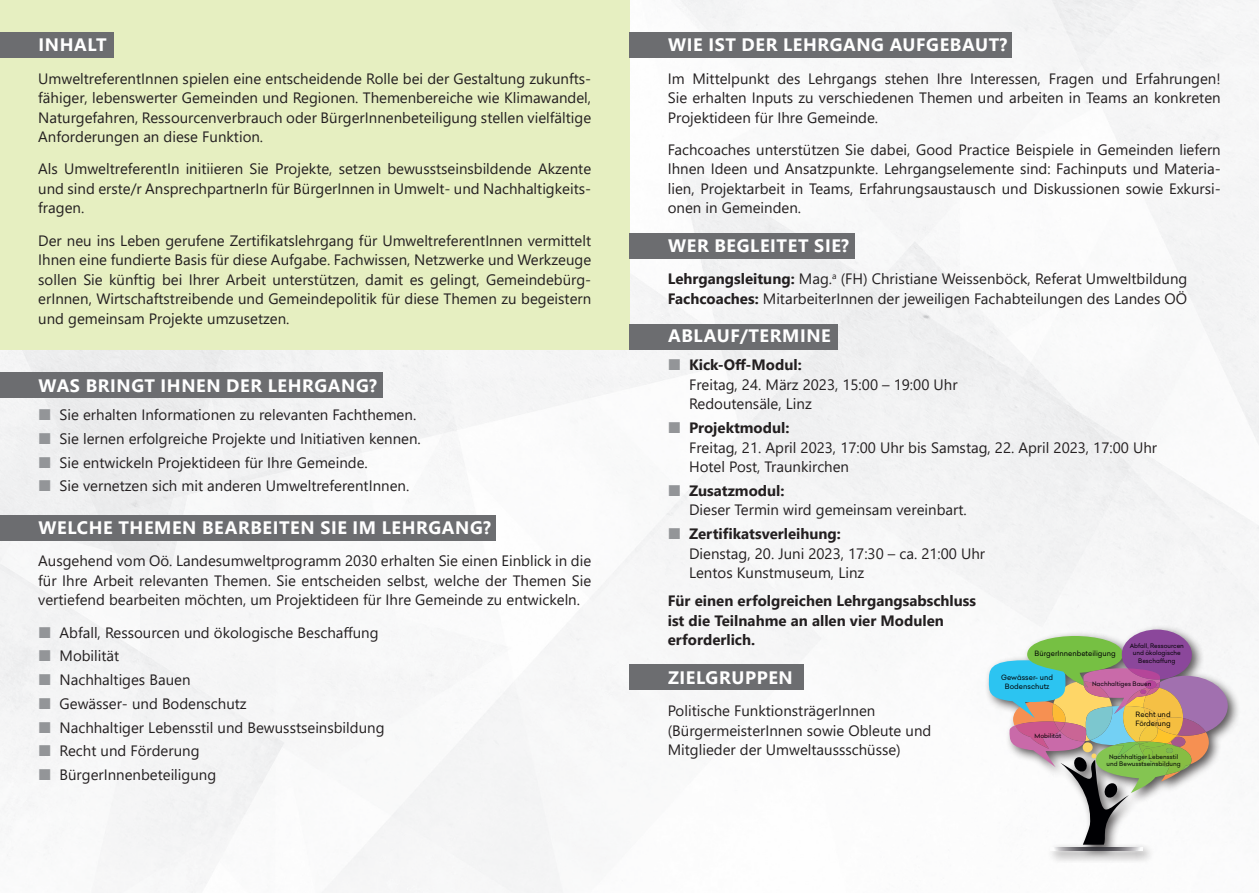
<style>
.page{position:relative;width:1259px;height:893px;background:#fff}
.page>*{position:absolute;margin:0;border:0;box-sizing:border-box;transform-origin:0 0}
.h3_Inhalt{font:700 18px "Segoe UI";letter-spacing:.035em;color:#fff}
.p_Fließtext{font:15px/19.5px "Segoe UI";color:#231f20;text-align:justify}
.p_Fließtext-2{font:700 15px/19.5px "Segoe UI";color:#231f20}
.t1{font:7.2px/8.6px "Celias";color:#000003;text-align:center}
.t2{font:6px/7.2px "Celias";color:#000003;text-align:center}
.s1{font-weight:700}
</style>
<div class="page">
<div style="left:0;top:0;width:629px;height:349px;background:#e6efc1"></div>
<div style="left:0;top:32px;width:113px;height:25px;background:#6c6d70"></div>
<div style="left:0;top:373px;width:383px;height:25px;background:#6c6d70"></div>
<div style="left:0;top:515px;width:495px;height:26px;background:#6c6d70"></div>
<div style="left:629px;top:32px;width:383px;height:25px;background:#6c6d70"></div>
<div style="left:629px;top:324px;width:209px;height:25px;background:#6c6d70"></div>
<div style="left:629px;top:233px;width:226px;height:26px;background:#6c6d70"></div>
<div style="left:629px;top:664px;width:175px;height:26px;background:#6c6d70"></div>
<div style="left:983px;top:625px;width:257px;height:238px;background:#231f20;opacity:.75"></div>
<svg style="left:1050px;top:847px;width:92px;height:3px"></svg>
<svg style="left:987px;top:630px;width:240px;height:215px"></svg>
<svg style="left:40px;top:409px;width:10px;height:11px"></svg>
<svg style="left:40px;top:433px;width:10px;height:11px"></svg>
<svg style="left:40px;top:457px;width:10px;height:11px"></svg>
<svg style="left:40px;top:480px;width:10px;height:11px"></svg>
<svg style="left:40px;top:627px;width:10px;height:11px"></svg>
<svg style="left:40px;top:650px;width:10px;height:11px"></svg>
<svg style="left:40px;top:674px;width:10px;height:11px"></svg>
<svg style="left:40px;top:698px;width:10px;height:11px"></svg>
<svg style="left:40px;top:722px;width:10px;height:11px"></svg>
<svg style="left:40px;top:745px;width:10px;height:11px"></svg>
<svg style="left:669px;top:359px;width:11px;height:11px"></svg>
<svg style="left:669px;top:528px;width:11px;height:11px"></svg>
<h3 class="h3_Inhalt" style="left:39px;top:28px;width:70px">INHALT</h3>
<p class="p_Fließtext" style="left:38px;top:67px;width:554px">UmweltreferentInnen spielen eine entscheidende Rolle bei der Gestaltung zukunfts&shy;fähiger, lebenswerter Gemeinden und Regionen. Themenbereiche wie Klimawandel, Naturgefahren, Ressourcenverbrauch oder BürgerInnenbeteiligung stellen vielfältige Anforderungen an diese Funktion.</p>
<p class="p_Fließtext" style="left:38px;top:158px;width:554px">Als UmweltreferentIn initiieren Sie Projekte, setzen bewusstseinsbildende Akzente und sind erste/r AnsprechpartnerIn für BürgerInnen in Umwelt- und Nachhaltigkeits&shy;fragen.</p>
<p class="p_Fließtext" style="left:38px;top:229px;width:554px">Der neu ins Leben gerufene Zertifikatslehrgang für UmweltreferentInnen vermittelt Ihnen eine fundierte Basis für diese Aufgabe. Fachwissen, Netzwerke und Werkzeuge sollen Sie künftig bei Ihrer Arbeit unterstützen, damit es gelingt, Gemeindebürg&shy;erInnen, Wirtschaftstreibende und Gemeindepolitik für diese Themen zu begeistern und gemeinsam Projekte umzusetzen.</p>
<h3 class="h3_Inhalt" style="left:39px;top:369px;width:340px">WAS BRINGT IHNEN DER LEHRGANG?</h3>
<p class="p_Fließtext" style="left:60px;top:404px;width:358px">Sie erhalten Informationen zu relevanten Fachthemen.</p>
<p class="p_Fließtext" style="left:60px;top:427px;width:363px">Sie lernen erfolgreiche Projekte und Initiativen kennen.</p>
<p class="p_Fließtext" style="left:60px;top:451px;width:310px">Sie entwickeln Projektideen für Ihre Gemeinde.</p>
<p class="p_Fließtext" style="left:60px;top:475px;width:351px">Sie vernetzen sich mit anderen UmweltreferentInnen.</p>
<h3 class="h3_Inhalt" style="left:39px;top:511px;width:454px">WELCHE THEMEN BEARBEITEN SIE IM LEHRGANG?</h3>
<p class="p_Fließtext" style="left:38px;top:550px;width:554px">Ausgehend vom Oö. Landesumweltprogramm 2030 erhalten Sie einen Einblick in die für Ihre Arbeit relevanten Themen. Sie entscheiden selbst, welche der Themen Sie vertiefend bearbeiten möchten, um Projektideen für Ihre Gemeinde zu entwickeln.</p>
<p class="p_Fließtext" style="left:60px;top:621px;width:320px">Abfall, Ressourcen und ökologische Beschaffung</p>
<p class="p_Fließtext" style="left:60px;top:645px;width:61px">Mobilität</p>
<p class="p_Fließtext" style="left:60px;top:669px;width:132px">Nachhaltiges Bauen</p>
<p class="p_Fließtext" style="left:60px;top:692px;width:189px">Gewässer- und Bodenschutz</p>
<p class="p_Fließtext" style="left:60px;top:716px;width:326px">Nachhaltiger Lebensstil und Bewusstseinsbildung</p>
<p class="p_Fließtext" style="left:60px;top:740px;width:141px">Recht und Förderung</p>
<p class="p_Fließtext" style="left:60px;top:764px;width:158px">BürgerInnenbeteiligung</p>
<h3 class="h3_Inhalt" style="left:668px;top:28px;width:341px">WIE IST DER LEHRGANG AUFGEBAUT?</h3>
<p class="p_Fließtext" style="left:668px;top:67px;width:554px">Im Mittelpunkt des Lehrgangs stehen Ihre Interessen, Fragen und Erfahrungen!<br>Sie erhalten Inputs zu verschiedenen Themen und arbeiten in Teams an konkreten Projektideen für Ihre Gemeinde.</p>
<p class="p_Fließtext" style="left:668px;top:138px;width:554px">Fachcoaches unterstützen Sie dabei, Good Practice Beispiele in Gemeinden liefern Ihnen Ideen und Ansatzpunkte. Lehrgangselemente sind: Fachinputs und Materia&shy;lien, Projektarbeit in Teams, Erfahrungsaustausch und Diskussionen sowie Exkursi&shy;onen in Gemeinden.</p>
<h3 class="h3_Inhalt" style="left:668px;top:229px;width:182px">WER BEGLEITET SIE?</h3>
<p class="p_Fließtext" style="left:668px;top:268px;width:521px"><span class="s1">Lehrgangsleitung:</span> Mag.<sup>a</sup> (FH) Christiane Weissenböck, Referat Umweltbildung<br><span class="s1">Fachcoaches:</span> MitarbeiterInnen der jeweiligen Fachabteilungen des Landes OÖ</p>
<h3 class="h3_Inhalt" style="left:668px;top:319px;width:164px">ABLAUF/TERMINE</h3>
<p class="p_Fließtext" style="left:689px;top:354px;width:270px;text-align:left"><span class="s1">Kick-Off-Modul:<br></span>Freitag, 24. März 2023, 15:00 – 19:00 Uhr<br>Redoutensäle, Linz</p>
<p class="p_Fließtext" style="left:689px;top:417px;width:469px;text-align:left"><span class="s1">Projektmodul:<br></span>Freitag, 21. April 2023, 17:00 Uhr bis Samstag, 22. April 2023, 17:00 Uhr<br>Hotel Post, Traunkirchen</p>
<p class="p_Fließtext" style="left:689px;top:479px;width:279px"><span class="s1">Zusatzmodul:<br></span>Dieser Termin wird gemeinsam vereinbart.</p>
<p class="p_Fließtext" style="left:689px;top:523px;width:298px;text-align:left"><span class="s1">Zertifikatsverleihung:<br></span>Dienstag, 20. Juni 2023, 17:30 – ca. 21:00 Uhr<br>Lentos Kunstmuseum, Linz</p>
<p class="p_Fließtext-2" style="left:668px;top:590px;width:310px">Für einen erfolgreichen Lehrgangsabschluss ist die Teilnahme an allen vier Modulen erforderlich.</p>
<h3 class="h3_Inhalt" style="left:668px;top:660px;width:126px">ZIELGRUPPEN</h3>
<p class="p_Fließtext" style="left:668px;top:700px;width:265px;text-align:left">Politische FunktionsträgerInnen (BürgermeisterInnen sowie Obleute und<br>Mitglieder der Umweltaussschüsse)</p>
<p class="t1" style="left:1034px;top:649px;width:83px">BürgerInnenbeteiligung</p>
<p class="t2" style="left:1129px;top:642px;width:56px">Abfall, Ressourcen und ökologische<br>Beschaffung</p>
<p class="t1" style="left:1001px;top:673px;width:53px">Gewässer- und<br>Bodenschutz</p>
<p class="t2" style="left:1092px;top:680px;width:61px">Nachhaltiges Bauen</p>
<p class="t1" style="left:1135px;top:710px;width:37px;text-align:left">Recht und<br>Förderung</p>
<p class="t2" style="left:1106px;top:753px;width:76px">Nachhaltiger Lebensstil und Bewusstseinsbildung</p>
<p class="t2" style="left:1034px;top:732px;width:28px">Mobilität</p>
</div>
